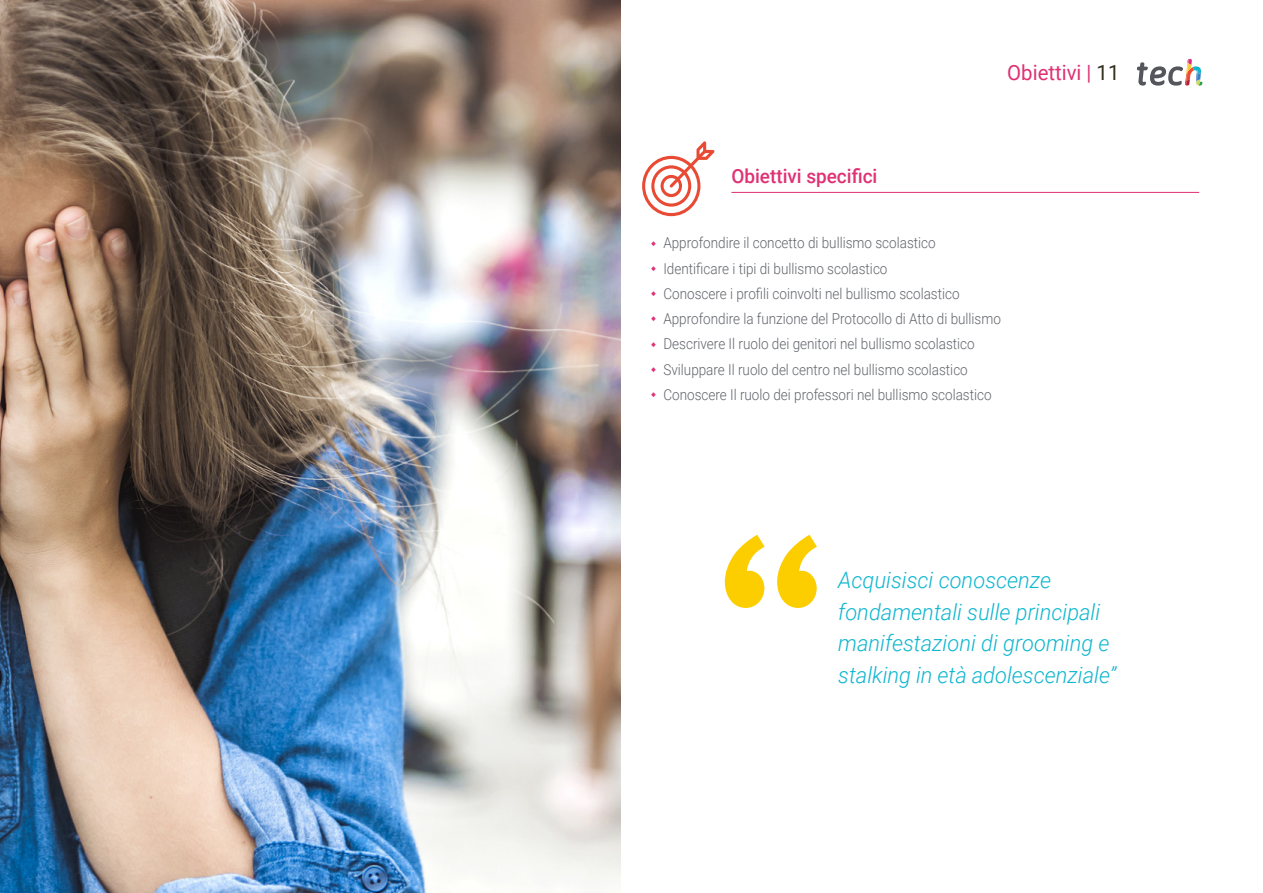
<style>
.page{position:relative;width:1263px;height:893px;background:#fff}
.page>*{position:absolute;margin:0;border:0;box-sizing:border-box;transform-origin:0 0}
.t1{font:italic 300 22.5px/31.5px "Roboto";color:#0fb6cf}
.t2{font:21px "Roboto";color:#e03073}
.t3{font:500 19.5px "Roboto";color:#df3174}
.t4{font:300 15px/25.2px "Roboto";color:#61646a;scale:.9 1}
.s1{color:#312e20}
</style>
<div class="page">
<svg style="left:1137px;top:59px;width:65px;height:27px"></svg>
<hr style="left:731px;top:192px;width:468px;height:1px;background:#df3174">
<svg style="left:642px;top:141px;width:72px;height:75px"></svg>
<img style="left:0;top:0;width:621px;height:893px">
<svg style="left:725px;top:535px;width:92px;height:73px"></svg>
<h2 class="t2" style="left:1007px;top:57px;width:114px">Obiettivi | <span class="s1">11</span></h2>
<h3 class="t3" style="left:731px;top:163px;width:147px">Obiettivi specifici</h3>
<p class="t4" style="left:663px;top:230px;width:377px">Approfondire il concetto di bullismo scolastico Identificare i tipi di bullismo scolastico<br>Conoscere i profili coinvolti nel bullismo scolastico Approfondire la funzione del Protocollo di Atto di bullismo Descrivere Il ruolo dei genitori nel bullismo scolastico Sviluppare Il ruolo del centro nel bullismo scolastico Conoscere Il ruolo dei professori nel bullismo scolastico</p>
<h1 class="t1" style="left:838px;top:564px;width:280px">Acquisisci conoscenze fondamentali sulle principali manifestazioni di grooming e stalking in età adolescenziale”</h1>
</div>
